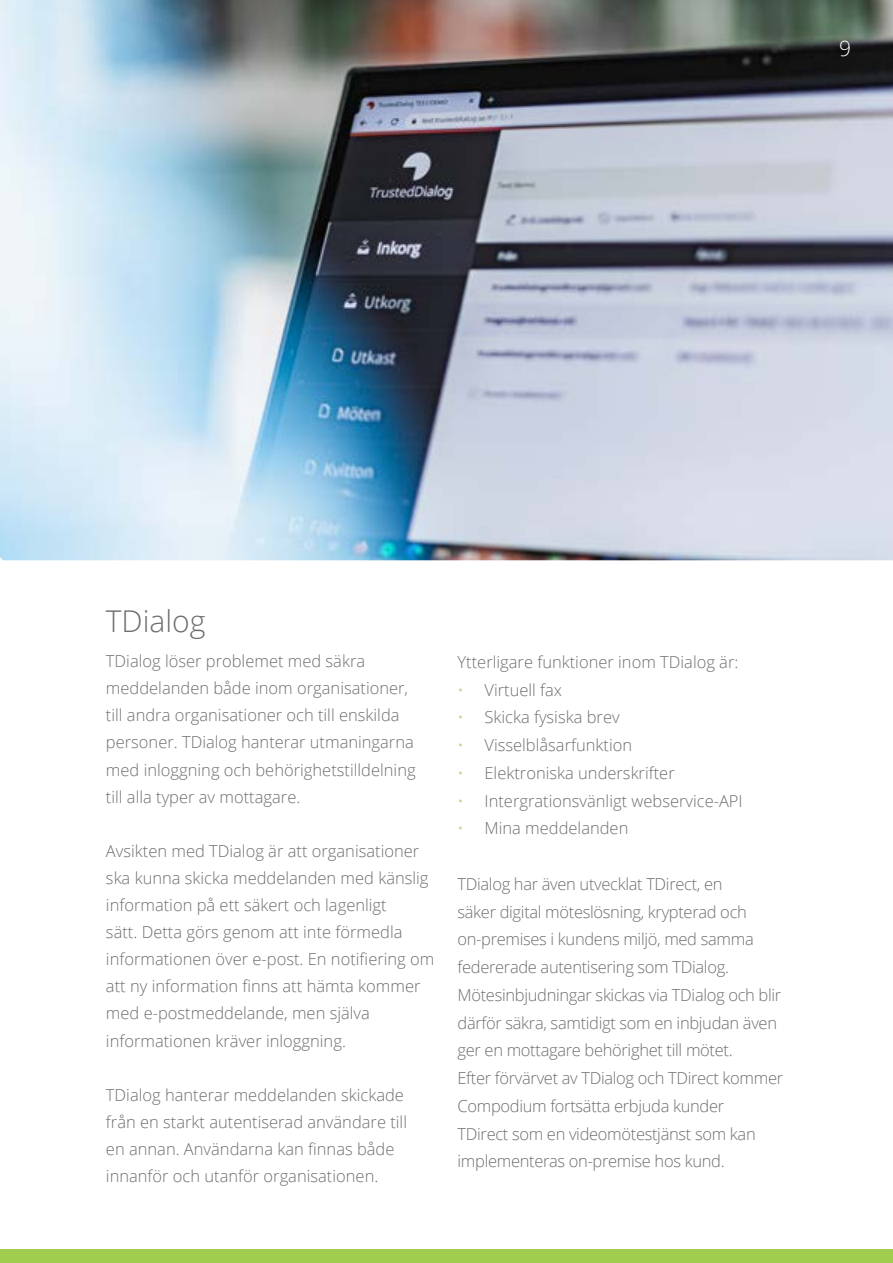
<style>
.page{position:relative;width:893px;height:1263px;background:#fff}
.page>*{position:absolute;margin:0;border:0;box-sizing:border-box;transform-origin:0 0}
.t1{font:300 30px "Open Sans";color:#6d6e70}
.t2{font:300 21px "Open Sans";color:#fff}
.t3{font:300 16.5px/27.2px "Open Sans";color:#6d6e71}
.t4{font:300 16.5px/27.8px "Open Sans";letter-spacing:-.02em;color:#6d6e71}
.s1{color:#bbda84}
</style>
<div class="page">
<div style="left:0;top:1249px;width:893px;height:14px;background:#a0cd4e"></div>
<img style="left:0;top:0;width:893px;height:560px">
<p class="t2" style="left:839px;top:34px;width:13px">9</p>
<h1 class="t1" style="left:106px;top:601px;width:101px">TDialog</h1>
<p class="t3" style="left:106px;top:647px;width:311px">TDialog löser problemet med säkra meddelanden både inom organisationer, till andra organisationer och till enskilda personer. TDialog hanterar utmaningarna med inloggning och behörighetstilldelning till alla typer av mottagare.</p>
<p class="t3" style="left:106px;top:837px;width:330px">Avsikten med TDialog är att organisationer ska kunna skicka meddelanden med känslig information på ett säkert och lagenligt<br>sätt. Detta görs genom att inte förmedla informationen över e-post. En notifiering om att ny information finns att hämta kommer med e-postmeddelande, men själva informationen kräver inloggning.</p>
<p class="t3" style="left:106px;top:1081px;width:303px">TDialog hanterar meddelanden skickade från en starkt autentiserad användare till en annan. Användarna kan finnas både innanför och utanför organisationen.</p>
<p class="t3" style="left:458px;top:648px;width:282px">Ytterligare funktioner inom TDialog är:</p>
<p class="t3" style="left:458px;top:676px;width:106px"><span class="s1">•</span> Virtuell fax</p>
<p class="t3" style="left:458px;top:703px;width:164px"><span class="s1">•</span> Skicka fysiska brev</p>
<p class="t3" style="left:458px;top:731px;width:176px"><span class="s1">•</span> Visselblåsarfunktion</p>
<p class="t3" style="left:458px;top:759px;width:219px"><span class="s1">•</span> Elektroniska underskrifter</p>
<p class="t3" style="left:458px;top:787px;width:287px"><span class="s1">•</span> Intergrationsvänligt webservice-API</p>
<p class="t3" style="left:458px;top:814px;width:172px"><span class="s1">•</span> Mina meddelanden</p>
<p class="t4" style="left:458px;top:869px;width:327px">TDialog har även utvecklat TDirect, en<br>säker digital möteslösning, krypterad och on-premises i kundens miljö, med samma federerade autentisering som TDialog.<br>Mötesinbjudningar skickas via TDialog och blir därför säkra, samtidigt som en inbjudan även ger en mottagare behörighet till mötet.<br>Efter förvärvet av TDialog och TDirect kommer Compodium fortsätta erbjuda kunder<br>TDirect som en videomötestjänst som kan implementeras on-premise hos kund.</p>
</div>
